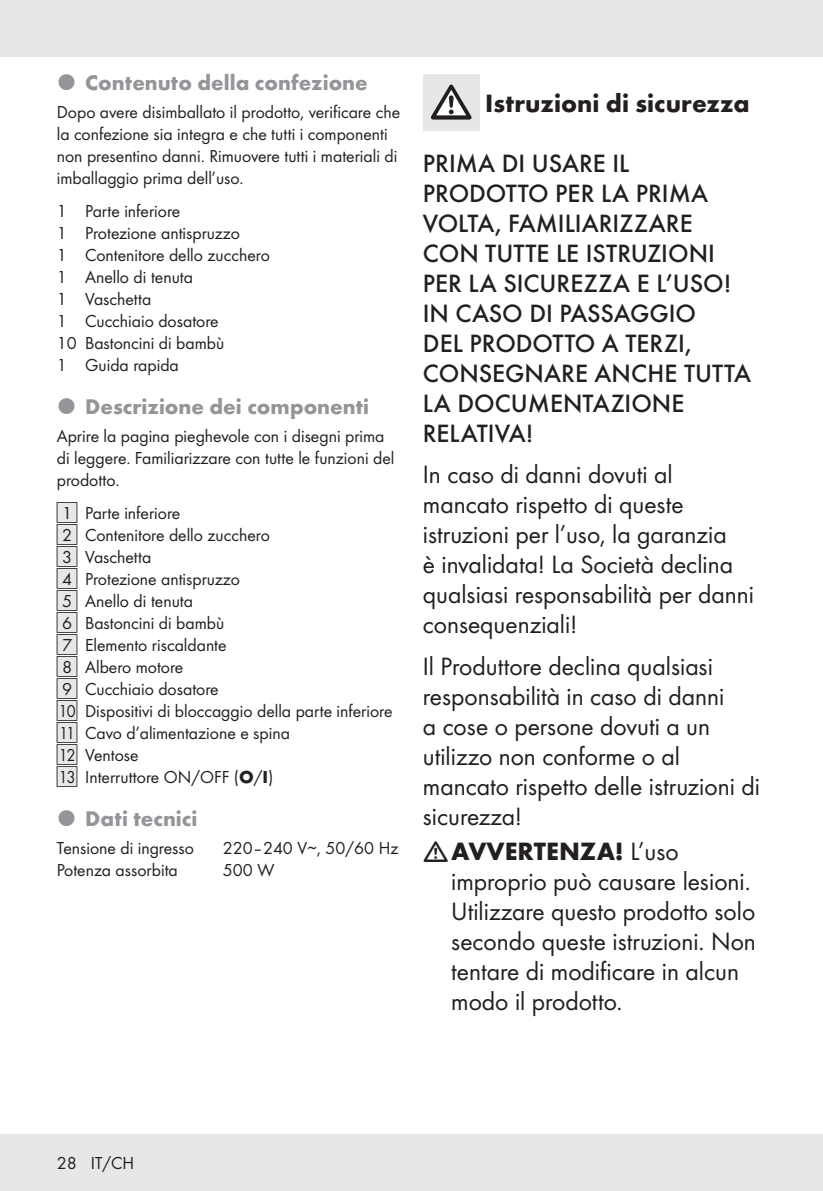
<style>
.page{position:relative;width:823px;height:1191px;background:#fff}
.page>*{position:absolute;margin:0;border:0;box-sizing:border-box;transform-origin:0 0}
.Body_SB{font:26px/30px "Futura Boo";color:#231f20}
.Body{font:500 26px/30px "Futura";color:#231f20}
.Headline-01{font:700 26px "Futura";color:#231f20}
.t1{font:700 22px "Futura";color:#939598}
.Indent{font:18px "Futura Boo";color:#231f20}
.Body-2{font:18px/22px "Futura Boo";color:#231f20}
.Indent_SB{font:18px "Futura Boo";color:#231f20}
.s1{font-family:"IMP Lidl Num Box";font-size:15.8px;color:#e6e7e9}
.s2{font-family:"IMP Lidl Num Box";font-size:15.8px}
.s3{font-family:"Futura";font-weight:700}
</style>
<div class="page">
<div style="left:0;top:1134px;width:822px;height:57px;background:#e6e7e9"></div>
<div style="left:0;top:0;width:822px;height:57px;background:#e6e7e9"></div>
<div style="left:422px;top:74px;width:57px;height:56px;background:#e6e7e9"></div>
<svg style="left:431px;top:85px;width:40px;height:35px"></svg>
<p class="t1" style="left:85px;top:66px;width:284px">Contenuto della confezione</p>
<p class="Body-2" style="left:57px;top:100px;width:345px">Dopo avere disimballato il prodotto, verificare che la confezione sia integra e che tutti i componenti non presentino danni. Rimuovere tutti i materiali di imballaggio prima dell’uso.</p>
<p class="Indent_SB" style="left:57px;top:198px;width:125px">1 Parte inferiore</p>
<p class="Indent" style="left:57px;top:220px;width:184px">1 Protezione antispruzzo</p>
<p class="Indent" style="left:57px;top:242px;width:214px">1 Contenitore dello zucchero</p>
<p class="Indent" style="left:57px;top:264px;width:138px">1 Anello di tenuta</p>
<p class="Indent" style="left:57px;top:286px;width:96px">1 Vaschetta</p>
<p class="Indent" style="left:57px;top:308px;width:163px">1 Cucchiaio dosatore</p>
<p class="Indent" style="left:57px;top:330px;width:169px">10 Bastoncini di bambù</p>
<p class="Indent" style="left:57px;top:352px;width:123px">1 Guida rapida</p>
<p class="t1" style="left:85px;top:390px;width:285px">Descrizione dei componenti</p>
<p class="Body-2" style="left:57px;top:424px;width:339px">Aprire la pagina pieghevole con i disegni prima di leggere. Familiarizzare con tutte le funzioni del prodotto.</p>
<p class="Indent_SB" style="left:57px;top:500px;width:125px"><span class="s1">[</span><span class="s2">1]</span> Parte inferiore</p>
<p class="Indent" style="left:57px;top:522px;width:214px"><span class="s1">[</span><span class="s2">2]</span> Contenitore dello zucchero</p>
<p class="Indent" style="left:57px;top:544px;width:96px"><span class="s1">[</span><span class="s2">3]</span> Vaschetta</p>
<p class="Indent" style="left:57px;top:566px;width:184px"><span class="s1">[</span><span class="s2">4]</span> Protezione antispruzzo</p>
<p class="Indent" style="left:57px;top:588px;width:138px"><span class="s1">[</span><span class="s2">5]</span> Anello di tenuta</p>
<p class="Indent" style="left:57px;top:610px;width:169px"><span class="s1">[</span><span class="s2">6]</span> Bastoncini di bambù</p>
<p class="Indent" style="left:57px;top:632px;width:171px"><span class="s1">[</span><span class="s2">7]</span> Elemento riscaldante</p>
<p class="Indent" style="left:57px;top:654px;width:128px"><span class="s1">[</span><span class="s2">8]</span> Albero motore</p>
<p class="Indent" style="left:57px;top:676px;width:163px"><span class="s1">[</span><span class="s2">9]</span> Cucchiaio dosatore</p>
<p class="Indent" style="left:57px;top:698px;width:337px"><span class="s1">[</span><span class="s2">10]</span> Dispositivi di bloccaggio della parte inferiore</p>
<p class="Indent" style="left:57px;top:720px;width:234px"><span class="s1">[</span><span class="s2">11]</span> Cavo d’alimentazione e spina</p>
<p class="Indent" style="left:57px;top:742px;width:83px"><span class="s1">[</span><span class="s2">12]</span> Ventose</p>
<p class="Indent" style="left:57px;top:764px;width:218px"><span class="s1">[</span><span class="s2">13]</span> Interruttore ON/OFF (<span class="s3">O</span>/<span class="s3">I</span>)</p>
<p class="t1" style="left:85px;top:802px;width:114px">Dati tecnici</p>
<p class="Body-2" style="left:57px;top:836px;width:139px">Tensione di ingresso</p>
<p class="Body-2" style="left:223px;top:836px;width:177px">220–240 V∼, 50/60 Hz</p>
<p class="Body-2" style="left:57px;top:858px;width:122px">Potenza assorbita</p>
<p class="Body-2" style="left:223px;top:858px;width:53px">500 W</p>
<p class="Headline-01" style="left:485px;top:84px;width:266px">Istruzioni di sicurezza</p>
<p class="Body" style="left:422px;top:146px;width:330px">PRIMA DI USARE IL<br>PRODOTTO PER LA PRIMA<br>VOLTA, FAMILIARIZZARE<br>CON TUTTE LE ISTRUZIONI<br>PER LA SICUREZZA E L’USO!<br>IN CASO DI PASSAGGIO<br>DEL PRODOTTO A TERZI,<br>CONSEGNARE ANCHE TUTTA<br>LA DOCUMENTAZIONE<br>RELATIVA!</p>
<p class="Body_SB" style="left:422px;top:458px;width:332px">In caso di danni dovuti al mancato rispetto di queste istruzioni per l’uso, la garanzia<br>è invalidata! La Società declina qualsiasi responsabilità per danni consequenziali!</p>
<p class="Body_SB" style="left:422px;top:649px;width:338px">Il Produttore declina qualsiasi responsabilità in caso di danni<br>a cose o persone dovuti a un utilizzo non conforme o al mancato rispetto delle istruzioni di sicurezza!</p>
<p class="Body_SB" style="left:451px;top:835px;width:306px"><span class="s3">AVVERTENZA!</span> L’uso improprio può causare lesioni.<br>Utilizzare questo prodotto solo secondo queste istruzioni. Non tentare di modificare in alcun modo il prodotto.</p>
<p class="Body-2" style="left:57px;top:1151px;width:79px">28 IT/CH</p>
</div>
